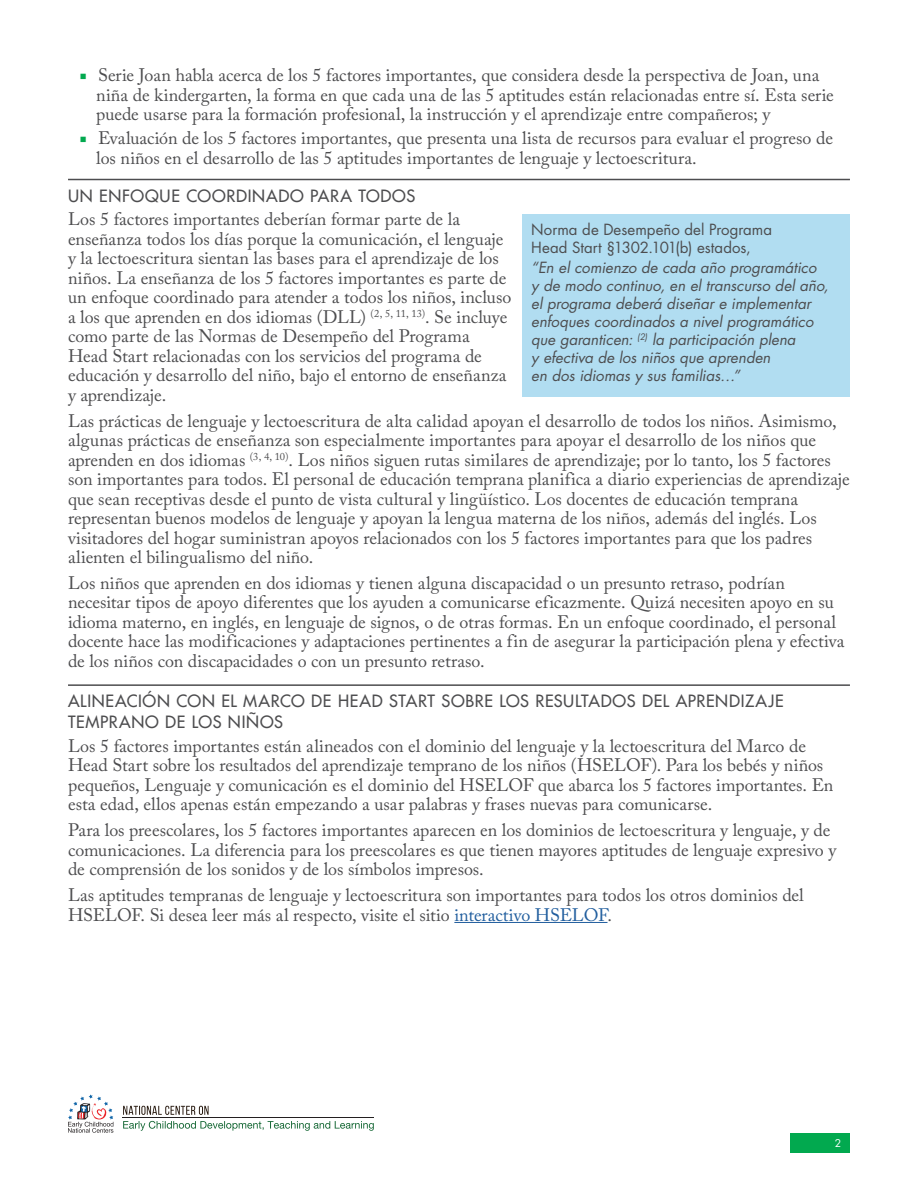
<style>
.page{position:relative;width:918px;height:1188px;background:#fff}
.page>*{position:absolute;margin:0;border:0;box-sizing:border-box;transform-origin:0 0}
.t1{font:18px/19.5px "Adobe Caslon Pro";letter-spacing:-.005em;color:#4d4d4f}
.t2{font:500 16.5px/21px "Futura Std";letter-spacing:.045em;color:#4d4d4f}
.t3{font:italic 15px/18px "Futura Std";color:#4d4d4f}
.t4{font:15px/18px "Futura Std";color:#4d4d4f}
.t5{font:10.5px "Futura Std";color:#fff}
.s1{color:#215e9e}
</style>
<div class="page">
<hr style="left:68px;top:179px;width:782px;height:1px;background:#4d4d4f">
<hr style="left:68px;top:684px;width:782px;height:2px;background:#4d4d4f">
<hr style="left:454px;top:922px;width:154px;height:1px;background:#215e9e">
<div style="left:523px;top:214px;width:327px;height:182px;background:#b1ddf1"></div>
<div style="left:790px;top:1133px;width:60px;height:19px;background:#02a94f"></div>
<svg style="left:123px;top:1121px;width:251px;height:10px"></svg>
<svg style="left:123px;top:1106px;width:86px;height:9px"></svg>
<svg style="left:68px;top:1095px;width:45px;height:38px"></svg>
<p class="t1" style="left:96px;top:65px;width:739px">Serie Joan habla acerca de los 5 factores importantes, que considera desde la perspectiva de Joan, una niña de kindergarten, la forma en que cada una de las 5 aptitudes están relacionadas entre sí. Esta serie puede usarse para la formación profesional, la instrucción y el aprendizaje entre compañeros; y</p>
<p class="t1" style="left:96px;top:128px;width:738px">Evaluación de los 5 factores importantes, que presenta una lista de recursos para evaluar el progreso de los niños en el desarrollo de las 5 aptitudes importantes de lenguaje y lectoescritura.</p>
<h2 class="t2" style="left:68px;top:185px;width:349px">UN ENFOQUE COORDINADO PARA TODOS</h2>
<p class="t1" style="left:68px;top:209px;width:445px">Los 5 factores importantes deberían formar parte de la enseñanza todos los días porque la comunicación, el lenguaje y la lectoescritura sientan las bases para el aprendizaje de los niños. La enseñanza de los 5 factores importantes es parte de un enfoque coordinado para atender a todos los niños, incluso a los que aprenden en dos idiomas (DLL) <sup>(2,</sup> <sup>5,</sup> <sup>11,</sup> <sup>13)</sup>. Se incluye como parte de las Normas de Desempeño del Programa Head Start relacionadas con los servicios del programa de educación y desarrollo del niño, bajo el entorno de enseñanza y aprendizaje.</p>
<h3 class="t4" style="left:531px;top:220px;width:242px">Norma de Desempeño del Programa<br>Head Start §1302.101(b) estados,</h3>
<p class="t3" style="left:531px;top:258px;width:299px">“En el comienzo de cada año programático<br>y de modo continuo, en el transcurso del año, el programa deberá diseñar e implementar enfoques coordinados a nivel programático que garanticen: <sup>(2)</sup> la participación plena<br>y efectiva de los niños que aprenden<br>en dos idiomas y sus familias…”</p>
<p class="t1" style="left:68px;top:411px;width:783px">Las prácticas de lenguaje y lectoescritura de alta calidad apoyan el desarrollo de todos los niños. Asimismo, algunas prácticas de enseñanza son especialmente importantes para apoyar el desarrollo de los niños que aprenden en dos idiomas <sup>(3,</sup> <sup>4,</sup> <sup>10)</sup>. Los niños siguen rutas similares de aprendizaje; por lo tanto, los 5 factores son importantes para todos. El personal de educación temprana planifica a diario experiencias de aprendizaje que sean receptivas desde el punto de vista cultural y lingüístico. Los docentes de educación temprana representan buenos modelos de lenguaje y apoyan la lengua materna de los niños, además del inglés. Los visitadores del hogar suministran apoyos relacionados con los 5 factores importantes para que los padres alienten el bilingualismo del niño.</p>
<p class="t1" style="left:68px;top:573px;width:778px">Los niños que aprenden en dos idiomas y tienen alguna discapacidad o un presunto retraso, podrían necesitar tipos de apoyo diferentes que los ayuden a comunicarse eficazmente. Quizá necesiten apoyo en su idioma materno, en inglés, en lenguaje de signos, o de otras formas. En un enfoque coordinado, el personal docente hace las modificaciones y adaptaciones pertinentes a fin de asegurar la participación plena y efectiva de los niños con discapacidades o con un presunto retraso.</p>
<h2 class="t2" style="left:68px;top:691px;width:717px">ALINEACIÓN CON EL MARCO DE HEAD START SOBRE LOS RESULTADOS DEL APRENDIZAJE<br>TEMPRANO DE LOS NIÑOS</h2>
<p class="t1" style="left:68px;top:736px;width:767px">Los 5 factores importantes están alineados con el dominio del lenguaje y la lectoescritura del Marco de Head Start sobre los resultados del aprendizaje temprano de los niños (HSELOF). Para los bebés y niños pequeños, Lenguaje y comunicación es el dominio del HSELOF que abarca los 5 factores importantes. En esta edad, ellos apenas están empezando a usar palabras y frases nuevas para comunicarse.</p>
<p class="t1" style="left:68px;top:820px;width:770px">Para los preescolares, los 5 factores importantes aparecen en los dominios de lectoescritura y lenguaje, y de comunicaciones. La diferencia para los preescolares es que tienen mayores aptitudes de lenguaje expresivo y de comprensión de los sonidos y de los símbolos impresos.</p>
<p class="t1" style="left:68px;top:885px;width:737px">Las aptitudes tempranas de lenguaje y lectoescritura son importantes para todos los otros dominios del<br>HSELOF. Si desea leer más al respecto, visite el sitio <span class="s1">interactivo HSELOF</span>.</p>
<p class="t5" style="left:835px;top:1136px;width:8px">2</p>
</div>
